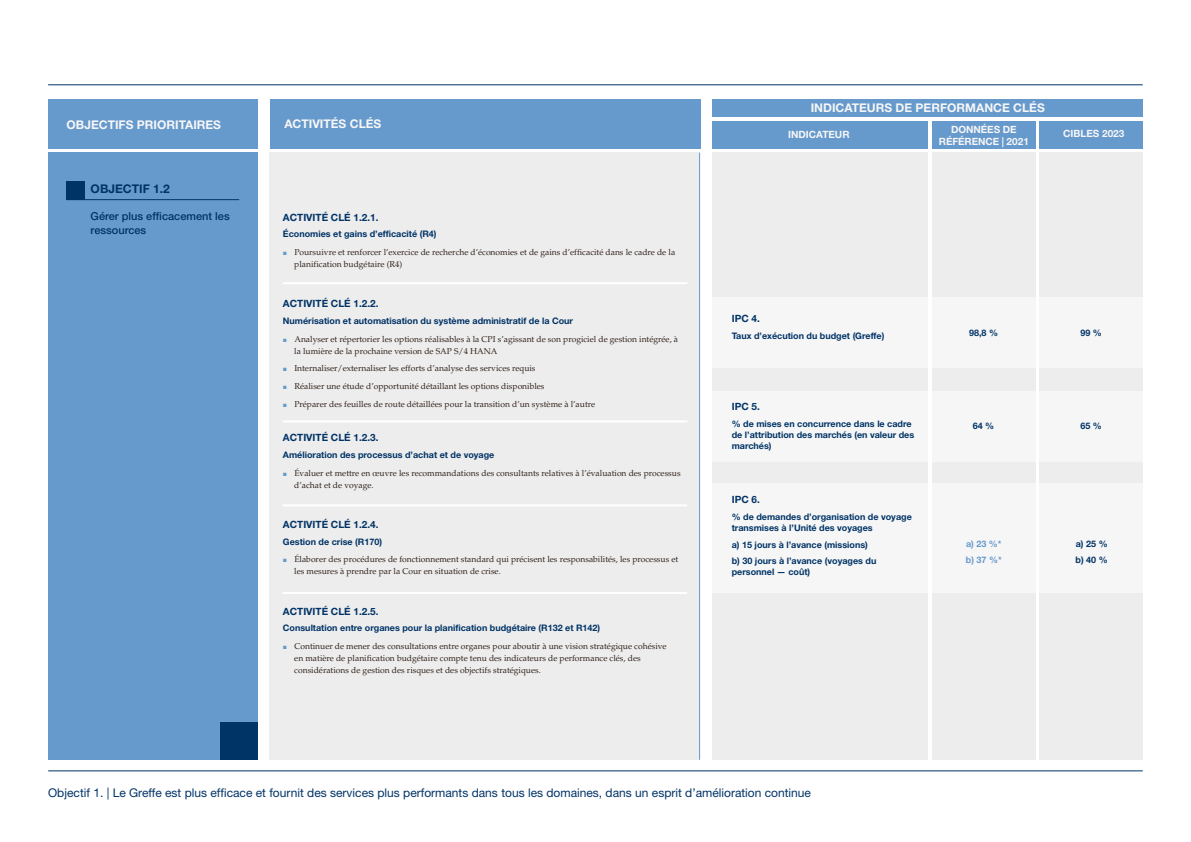
<style>
.page{position:relative;width:1191px;height:842px;background:#fff}
.page>*{position:absolute;margin:0;border:0;box-sizing:border-box;transform-origin:0 0}
.t1{font:12px "Helvetica Neue LT Pro";color:#036}
.t2{font:700 12px "Helvetica Neue LT Pro";color:#f6f6f6}
.t3{font:700 12px "Helvetica Neue LT Pro";color:#036}
.t4{font:500 11px/14px "Helvetica Neue LT Pro";color:#036}
.key-activity{font:700 10px "Helvetica Neue LT Pro";color:#036}
.t5{font:700 10px/12px "Helvetica Neue LT Pro";color:#f6f6f6;text-align:center}
.sub-table{font:700 9px/11px "Helvetica Neue LT Pro";color:#036}
.sub-table-2{font:700 9px "Helvetica Neue LT Pro";color:#69c}
.t6{font:8.5px/12px "Palatino";color:#31231c}
.s1{font-family:"Arial";font-size:7px;color:#69c}
</style>
<div class="page">
<hr style="left:48px;top:771px;width:1094px;height:1px;background:#036">
<hr style="left:48px;top:85px;width:1094px;height:1px;background:#036">
<div style="left:48px;top:99px;width:209px;height:50px;background:#69c"></div>
<div style="left:269px;top:153px;width:431px;height:607px;background:#ededed"></div>
<div style="left:48px;top:153px;width:209px;height:607px;background:#69c"></div>
<div style="left:712px;top:153px;width:215px;height:607px;background:#ededed"></div>
<div style="left:931px;top:153px;width:104px;height:607px;background:#ededed"></div>
<div style="left:1039px;top:153px;width:103px;height:607px;background:#ededed"></div>
<div style="left:66px;top:181px;width:19px;height:18px;background:#036"></div>
<hr style="left:66px;top:199px;width:173px;height:1px;background:#036">
<hr style="left:283px;top:282px;width:404px;height:2px;background:#fff">
<hr style="left:283px;top:420px;width:404px;height:2px;background:#fff">
<hr style="left:282px;top:504px;width:405px;height:2px;background:#fff">
<hr style="left:282px;top:592px;width:405px;height:2px;background:#fff">
<hr style="left:699px;top:153px;width:1px;height:607px;background:#69c">
<div style="left:712px;top:297px;width:215px;height:71px;background:#f6f6f6"></div>
<div style="left:932px;top:297px;width:103px;height:71px;background:#f6f6f6"></div>
<div style="left:932px;top:391px;width:103px;height:71px;background:#f6f6f6"></div>
<div style="left:932px;top:483px;width:103px;height:109px;background:#f6f6f6"></div>
<div style="left:1039px;top:297px;width:103px;height:71px;background:#f6f6f6"></div>
<div style="left:1039px;top:391px;width:103px;height:71px;background:#f6f6f6"></div>
<div style="left:1039px;top:483px;width:103px;height:109px;background:#f6f6f6"></div>
<div style="left:712px;top:391px;width:215px;height:71px;background:#f6f6f6"></div>
<div style="left:712px;top:483px;width:215px;height:109px;background:#f6f6f6"></div>
<div style="left:270px;top:99px;width:430px;height:50px;background:#69c"></div>
<div style="left:712px;top:99px;width:431px;height:18px;background:#69c"></div>
<div style="left:932px;top:121px;width:103px;height:28px;background:#69c"></div>
<div style="left:1039px;top:121px;width:104px;height:28px;background:#69c"></div>
<div style="left:712px;top:121px;width:215px;height:28px;background:#69c"></div>
<div style="left:220px;top:722px;width:37px;height:38px;background:#036"></div>
<h3 class="t2" style="left:67px;top:118px;width:156px">OBJECTIFS PRIORITAIRES</h3>
<h3 class="t2" style="left:284px;top:116px;width:98px">ACTIVITÉS CLÉS</h3>
<h3 class="t3" style="left:91px;top:182px;width:81px">OBJECTIF 1.2</h3>
<h3 class="t4" style="left:91px;top:209px;width:140px">Gérer plus efficacement les ressources</h3>
<p class="key-activity" style="left:283px;top:211px;width:97px">ACTIVITÉ CLÉ 1.2.1.</p>
<p class="sub-table" style="left:283px;top:228px;width:155px">Économies et gains d’efficacité (R4)</p>
<p class="t6" style="left:294px;top:246px;width:382px;text-indent:-11px"><span class="s1">■</span> Poursuivre et renforcer l’exercice de recherche d’économies et de gains d’efficacité dans le cadre de la planification budgétaire (R4)</p>
<p class="key-activity" style="left:283px;top:297px;width:97px">ACTIVITÉ CLÉ 1.2.2.</p>
<p class="sub-table" style="left:283px;top:315px;width:292px">Numérisation et automatisation du système administratif de la Cour</p>
<p class="t6" style="left:294px;top:333px;width:385px;text-indent:-11px"><span class="s1">■</span> Analyser et répertorier les options réalisables à la CPI s’agissant de son progiciel de gestion intégrée, à la lumière de la prochaine version de SAP S/4 HANA</p>
<p class="t6" style="left:283px;top:362px;width:254px"><span class="s1">■</span> Internaliser/externaliser les efforts d’analyse des services requis</p>
<p class="t6" style="left:283px;top:380px;width:263px"><span class="s1">■</span> Réaliser une étude d’opportunité détaillant les options disponibles</p>
<p class="t6" style="left:283px;top:398px;width:314px"><span class="s1">■</span> Préparer des feuilles de route détaillées pour la transition d’un système à l’autre</p>
<p class="key-activity" style="left:283px;top:432px;width:97px">ACTIVITÉ CLÉ 1.2.3.</p>
<p class="sub-table" style="left:283px;top:449px;width:213px">Amélioration des processus d’achat et de voyage</p>
<p class="t6" style="left:294px;top:467px;width:388px;text-indent:-11px"><span class="s1">■</span> Évaluer et mettre en œuvre les recommandations des consultants relatives à l’évaluation des processus d’achat et de voyage.</p>
<p class="key-activity" style="left:283px;top:518px;width:97px">ACTIVITÉ CLÉ 1.2.4.</p>
<p class="sub-table" style="left:283px;top:536px;width:101px">Gestion de crise (R170)</p>
<p class="t6" style="left:294px;top:554px;width:385px;text-indent:-11px"><span class="s1">■</span> Élaborer des procédures de fonctionnement standard qui précisent les responsabilités, les processus et les mesures à prendre par la Cour en situation de crise.</p>
<p class="key-activity" style="left:283px;top:605px;width:97px">ACTIVITÉ CLÉ 1.2.5.</p>
<p class="sub-table" style="left:283px;top:622px;width:319px">Consultation entre organes pour la planification budgétaire (R132 et R142)</p>
<p class="t6" style="left:294px;top:640px;width:374px;text-indent:-11px"><span class="s1">■</span> Continuer de mener des consultations entre organes pour aboutir à une vision stratégique cohésive en matière de planification budgétaire compte tenu des indicateurs de performance clés, des considérations de gestion des risques et des objectifs stratégiques.</p>
<h3 class="t2" style="left:810px;top:101px;width:236px">INDICATEURS DE PERFORMANCE CLÉS</h3>
<h3 class="t5" style="left:939px;top:123px;width:91px">DONNÉES DE<br>RÉFÉRENCE | 2021</h3>
<h3 class="t5" style="left:1063px;top:127px;width:63px">CIBLES 2023</h3>
<h3 class="t5" style="left:788px;top:128px;width:63px">INDICATEUR</h3>
<p class="key-activity" style="left:732px;top:312px;width:30px">IPC 4.</p>
<p class="sub-table" style="left:732px;top:330px;width:154px">Taux d’exécution du budget (Greffe)</p>
<p class="key-activity" style="left:732px;top:400px;width:30px">IPC 5.</p>
<p class="sub-table" style="left:732px;top:418px;width:184px">% de mises en concurrence dans le cadre de l’attribution des marchés (en valeur des marchés)</p>
<p class="key-activity" style="left:732px;top:494px;width:30px">IPC 6.</p>
<p class="sub-table" style="left:732px;top:511px;width:181px">% de demandes d’organisation de voyage transmises à l’Unité des voyages</p>
<p class="sub-table" style="left:732px;top:539px;width:138px">a) 15 jours à l’avance (missions)</p>
<p class="sub-table" style="left:732px;top:555px;width:146px">b) 30 jours à l’avance (voyages du personnel — coût)</p>
<p class="sub-table" style="left:969px;top:327px;width:31px">98,8 %</p>
<p class="sub-table" style="left:972px;top:420px;width:23px">64 %</p>
<p class="sub-table-2" style="left:966px;top:538px;width:37px">a) 23 %*</p>
<p class="sub-table-2" style="left:965px;top:554px;width:37px">b) 37 %*</p>
<p class="sub-table" style="left:1080px;top:327px;width:23px">99 %</p>
<p class="sub-table" style="left:1080px;top:420px;width:23px">65 %</p>
<p class="sub-table" style="left:1075px;top:538px;width:33px">a) 25 %</p>
<p class="sub-table" style="left:1075px;top:554px;width:34px">b) 40 %</p>
<h1 class="t1" style="left:48px;top:786px;width:764px">Objectif 1. | Le Greffe est plus efficace et fournit des services plus performants dans tous les domaines, dans un esprit d’amélioration continue</h1>
</div>
